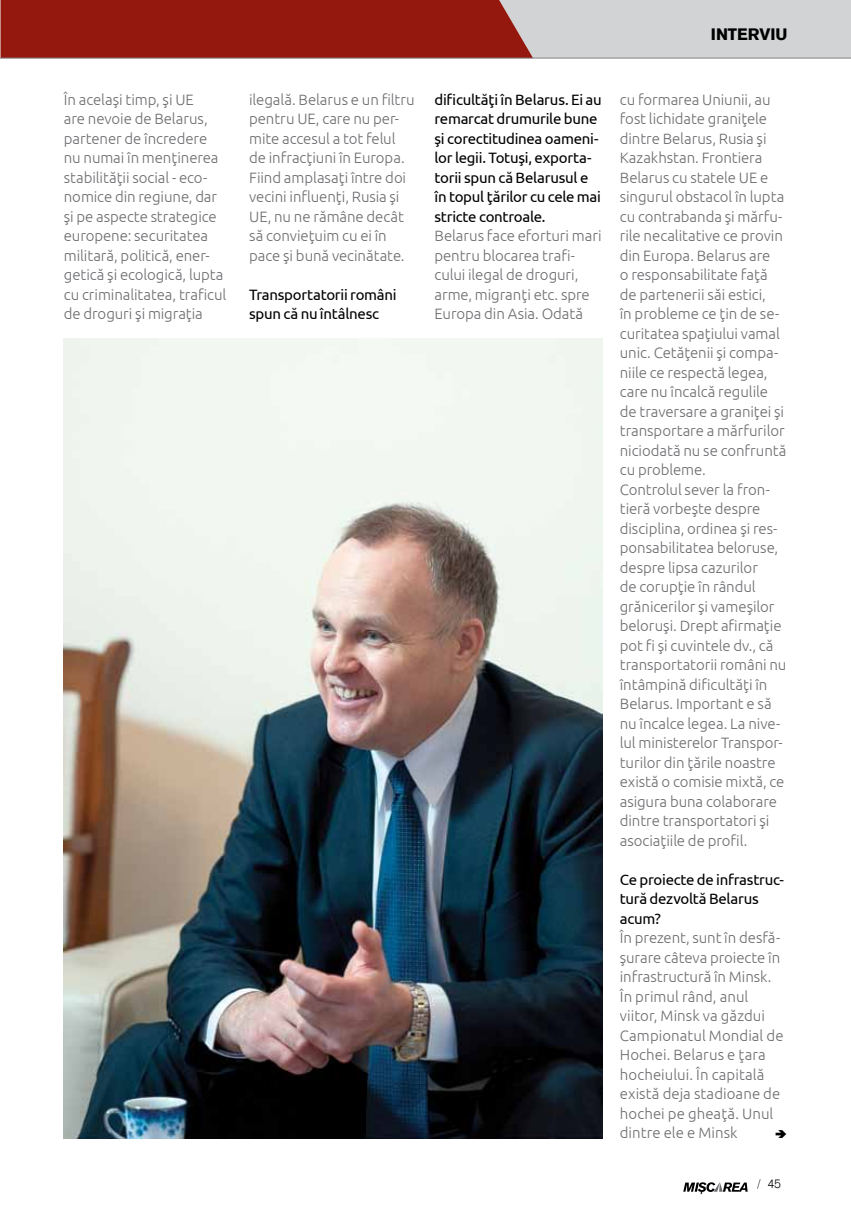
<style>
.page{position:relative;width:851px;height:1212px;background:#fff}
.page>*{position:absolute;margin:0;border:0;box-sizing:border-box;transform-origin:0 0}
.t1{font:700 16.5px "Akzidenz Grotesk Std";letter-spacing:-.005em;color:#000}
.t2{font:300 15px/19.5px "Ubuntu";letter-spacing:-.005em;color:#6d6e71}
.t3{font:15px/19.5px "Ubuntu";letter-spacing:-.015em;color:#000}
.t4{font:300 12px "Akzidenz Grotesk Std";color:#000}
</style>
<div class="page">
<div style="left:490px;top:0;width:360px;height:58px;background:#d1d3d4"></div>
<div style="left:1px;top:0;width:532px;height:58px;background:#95180f"></div>
<hr style="left:0;top:58px;width:850px;height:1px;background:#808285">
<svg style="left:683px;top:1182px;width:64px;height:12px"></svg>
<svg style="left:757px;top:1179px;width:4px;height:10px"></svg>
<img style="left:64px;top:339px;width:538px;height:799px">
<p class="t2" style="left:64px;top:89px;width:164px">În acelaşi timp, şi UE<br>are nevoie de Belarus, partener de încredere nu numai în menţinerea stabilităţii social - eco&shy;nomice din regiune, dar şi pe aspecte strategice europene: securitatea militară, politică, ener&shy;getică şi ecologică, lupta cu criminalitatea, traficul de droguri şi migraţia</p>
<p class="t2" style="left:249px;top:89px;width:167px">ilegală. Belarus e un filtru pentru UE, care nu per&shy;mite accesul a tot felul de infracţiuni în Europa.<br>Fiind amplasaţi între doi vecini influenţi, Rusia şi<br>UE, nu ne rămâne decât să convieţuim cu ei în pace şi bună vecinătate.</p>
<p class="t3" style="left:249px;top:284px;width:149px">Transportatorii români spun că nu întâlnesc</p>
<p class="t1" style="left:710px;top:24px;width:78px">INTERVIU</p>
<p class="t3" style="left:434px;top:89px;width:169px">dificultăţi în Belarus. Ei au remarcat drumurile bune şi corectitudinea oameni&shy;lor legii. Totuşi, exporta&shy;torii spun că Belarusul e în topul ţărilor cu cele mai stricte controale.</p>
<p class="t2" style="left:434px;top:226px;width:169px">Belarus face eforturi mari pentru blocarea trafi&shy;cului ilegal de droguri, arme, migranţi etc. spre<br>Europa din Asia. Odată</p>
<p class="t2" style="left:619px;top:89px;width:168px">cu formarea Uniunii, au fost lichidate graniţele dintre Belarus, Rusia şi<br>Kazakhstan. Frontiera<br>Belarus cu statele UE e singurul obstacol în lupta cu contrabanda şi mărfu&shy;rile necalitative ce provin din Europa. Belarus are<br>o responsabilitate faţă de partenerii săi estici,<br>în probleme ce ţin de se&shy;curitatea spaţiului vamal unic. Cetăţenii şi compa&shy;niile ce respectă legea, care nu încalcă regulile de traversare a graniţei şi transportare a mărfurilor niciodată nu se confruntă cu probleme.<br>Controlul sever la fron&shy;tieră vorbeşte despre disciplina, ordinea şi res&shy;ponsabilitatea beloruse, despre lipsa cazurilor<br>de corupţie în rândul grănicerilor şi vameşilor beloruşi. Drept afirmaţie pot fi şi cuvintele dv., că transportatorii români nu întâmpină dificultăţi în<br>Belarus. Important e să nu încalce legea. La nive&shy;lul ministerelor Transpor&shy;turilor din ţările noastre există o comisie mixtă, ce asigura buna colaborare dintre transportatori şi asociaţiile de profil.</p>
<p class="t3" style="left:619px;top:869px;width:165px">Ce proiecte de infrastruc&shy;tură dezvoltă Belarus acum?</p>
<p class="t2" style="left:619px;top:928px;width:165px">În prezent, sunt în desfă&shy;şurare câteva proiecte în infrastructură în Minsk.<br>În primul rând, anul viitor, Minsk va găzdui<br>Campionatul Mondial de<br>Hochei. Belarus e ţara hocheiului. În capitală există deja stadioane de hochei pe gheaţă. Unul dintre ele e Minsk</p>
<p class="t4" style="left:767px;top:1177px;width:15px">45</p>
</div>
